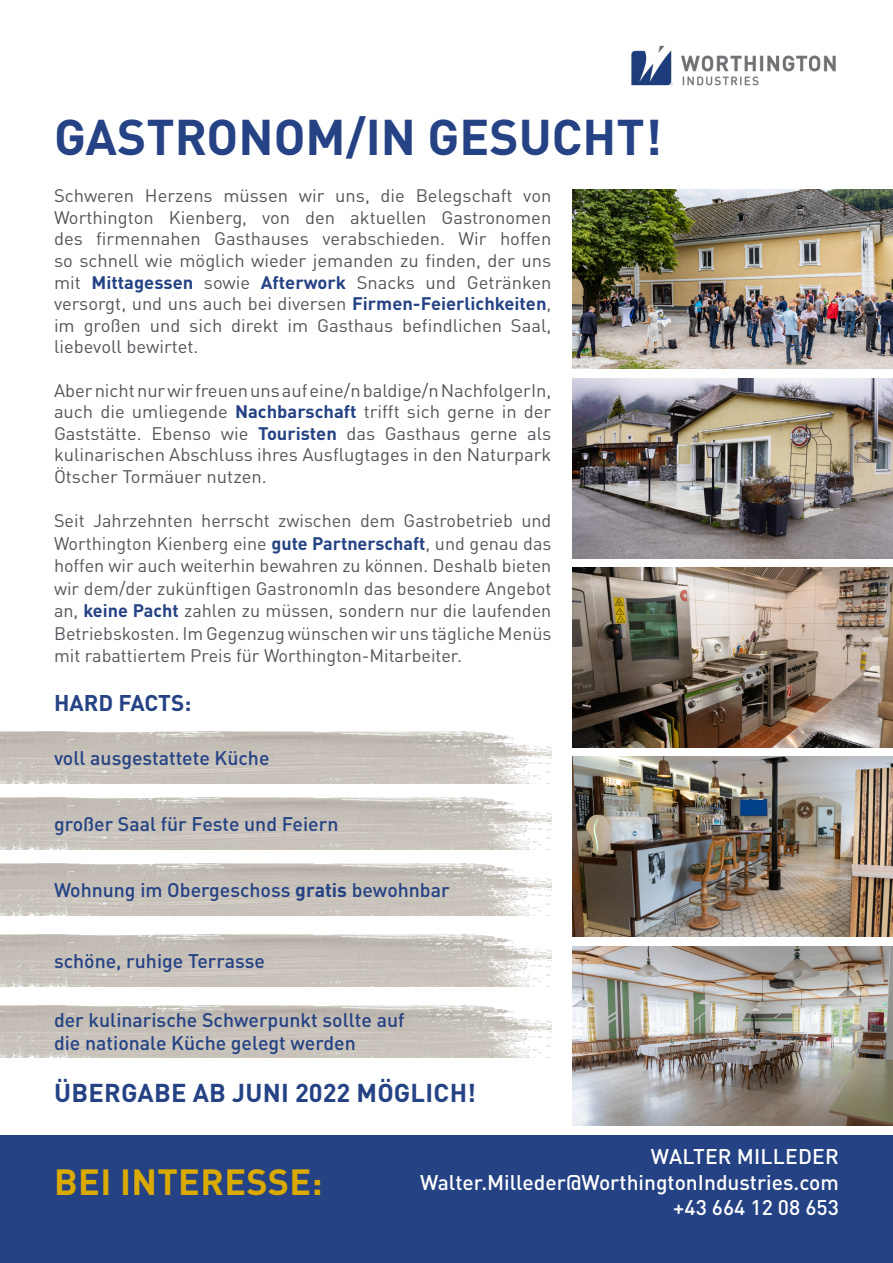
<style>
.page{position:relative;width:893px;height:1263px;background:#fff}
.page>*{position:absolute;margin:0;border:0;box-sizing:border-box;transform-origin:0 0}
.t1{font:700 49.5px "DINOT";color:#244284}
.t2{font:700 36px "DINOT";letter-spacing:.01em;color:#daaa00}
.t3{font:700 25.5px "DINOT";letter-spacing:.01em;color:#244284}
.t4{font:700 22.5px "DINOT";color:#244284}
.t5{font:500 21px "DINOT";color:#fff}
.t6{font:500 19.5px/23.4px "DINOT";color:#244284}
.t7{font:18px/21.6px "DINOT";color:#53565a;text-align:justify}
.s1{font-weight:700;color:#244284}
.s2{font-weight:700}
</style>
<div class="page">
<img style="left:631px;top:45px;width:205px;height:41px">
<img style="left:573px;top:189px;width:320px;height:180px">
<img style="left:573px;top:378px;width:320px;height:180px">
<img style="left:573px;top:568px;width:320px;height:179px">
<img style="left:573px;top:757px;width:320px;height:179px">
<img style="left:573px;top:946px;width:320px;height:180px">
<div style="left:0;top:1135px;width:893px;height:128px;background:#244284"></div>
<img style="left:0;top:731px;width:551px;height:52px">
<img style="left:0;top:797px;width:551px;height:52px">
<img style="left:0;top:863px;width:551px;height:53px">
<img style="left:0;top:934px;width:551px;height:52px">
<img style="left:0;top:1005px;width:551px;height:52px">
<p class="t1" style="left:54px;top:105px;width:609px">GASTRONOM/IN GESUCHT!</p>
<p class="t7" style="left:54px;top:185px;width:499px">Schweren Herzens müssen wir uns, die Belegschaft von Worthington Kienberg, von den aktuellen Gastronomen des firmennahen Gasthauses verabschieden. Wir hoffen so schnell wie möglich wieder jemanden zu finden, der uns mit <span class="s1">Mittagessen</span> sowie <span class="s1">Afterwork</span> Snacks und Getränken versorgt, und uns auch bei diversen <span class="s1">Firmen-Feierlichkeiten</span>, im großen und sich direkt im Gasthaus befindlichen Saal, liebevoll bewirtet.</p>
<p class="t7" style="left:54px;top:379px;width:499px">Aber nicht nur wir freuen uns auf eine/n baldige/n NachfolgerIn, auch die umliegende <span class="s1">Nachbarschaft</span> trifft sich gerne in der Gaststätte. Ebenso wie <span class="s1">Touristen</span> das Gasthaus gerne als kulinarischen Abschluss ihres Ausflugtages in den Naturpark Ötscher Tormäuer nutzen.</p>
<p class="t7" style="left:54px;top:509px;width:499px;line-height:22.5px">Seit Jahrzehnten herrscht zwischen dem Gastrobetrieb und Worthington Kienberg eine <span class="s1">gute Partnerschaft</span>, und genau das hoffen wir auch weiterhin bewahren zu können. Deshalb bieten wir dem/der zukünftigen GastronomIn das besondere Angebot an, <span class="s1">keine Pacht</span> zahlen zu müssen, sondern nur die laufenden Betriebskosten. Im Gegenzug wünschen wir uns tägliche Menüs mit rabattiertem Preis für Worthington-Mitarbeiter.</p>
<p class="t4" style="left:54px;top:688px;width:139px">HARD FACTS:</p>
<p class="t6" style="left:54px;top:745px;width:217px">voll ausgestattete Küche</p>
<p class="t6" style="left:54px;top:812px;width:286px">großer Saal für Feste und Feiern</p>
<p class="t6" style="left:54px;top:878px;width:397px">Wohnung im Obergeschoss <span class="s2">gratis</span> bewohnbar</p>
<p class="t6" style="left:54px;top:949px;width:213px">schöne, ruhige Terrasse</p>
<p class="t6" style="left:54px;top:1008px;width:352px">der kulinarische Schwerpunkt sollte auf die nationale Küche gelegt werden</p>
<p class="t3" style="left:54px;top:1076px;width:423px">ÜBERGABE AB JUNI 2022 MÖGLICH!</p>
<p class="t2" style="left:54px;top:1159px;width:270px">BEI INTERESSE:</p>
<p class="t5" style="left:651px;top:1143px;width:189px">WALTER MILLEDER</p>
<p class="t5" style="left:420px;top:1168px;width:420px">Walter.Milleder@WorthingtonIndustries.com</p>
<p class="t5" style="left:673px;top:1194px;width:167px">+43 664 12 08 653</p>
</div>
